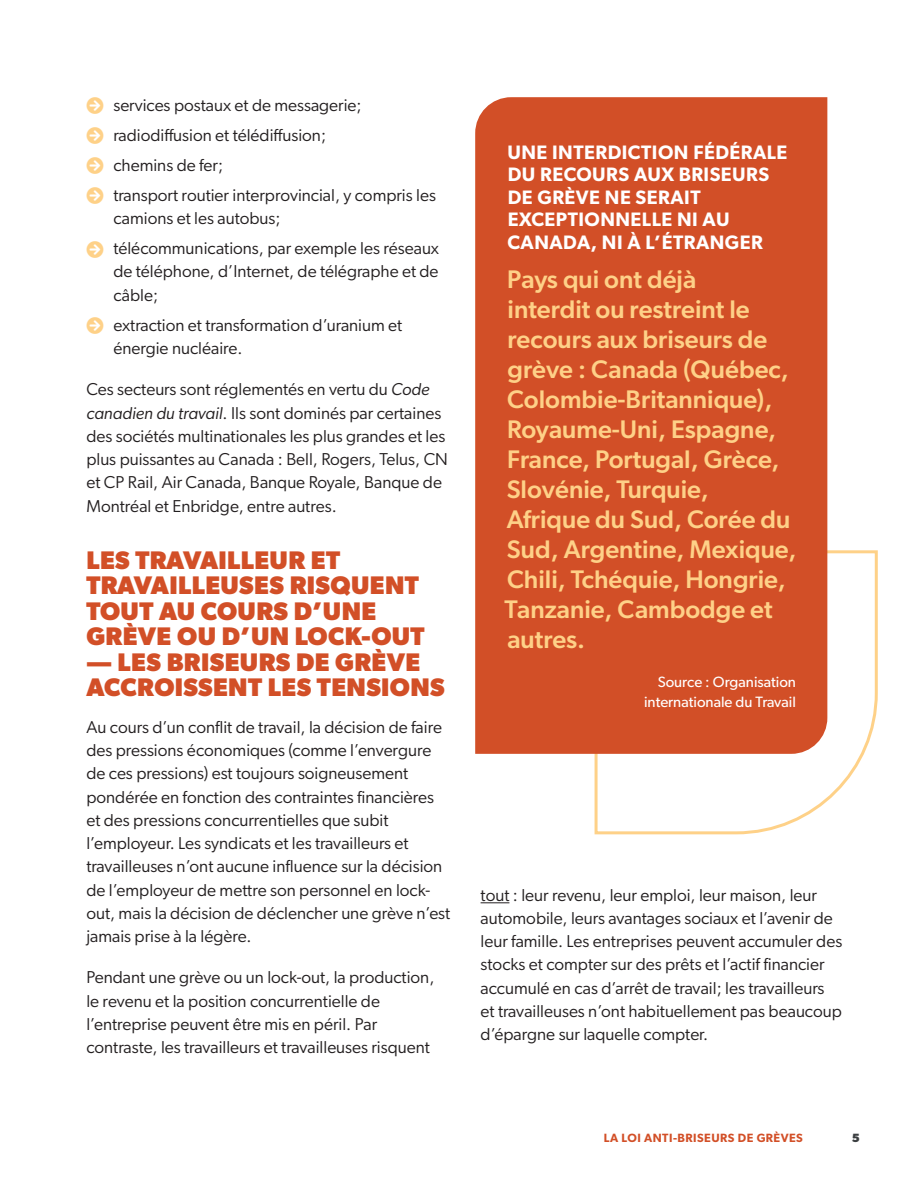
<style>
.page{position:relative;width:918px;height:1188px;background:#fff}
.page>*{position:absolute;margin:0;border:0;box-sizing:border-box;transform-origin:0 0}
.box_text{font:500 25.5px/30px "Gibson";color:#fed188}
.heading_1{font:700 25.5px/25.5px "Gibson";letter-spacing:.015em;color:#d24f27}
.box_heading{font:600 19.5px/22.5px "Gibson";letter-spacing:.025em;color:#fff}
.t1{font:17.25px/23.2px "Gibson";color:#231f20}
.t2{font:15px/19.5px "Gibson";color:#fff;text-align:right}
.t3{font:600 12px "Gibson";letter-spacing:.04em;color:#d24f27}
.t4{font:700 12px "Gibson";color:#3b3f41}
.s1{font-style:italic}
</style>
<div class="page">
<svg style="left:481px;top:902px;width:28px;height:1px"></svg>
<svg style="left:594px;top:549px;width:284px;height:286px"></svg>
<div style="left:475px;top:97px;width:352px;height:657px;background:#d24f27"></div>
<p class="t1" style="left:113px;top:93px;width:250px">services postaux et de messagerie;</p>
<p class="t1" style="left:113px;top:123px;width:214px">radiodiffusion et télédiffusion;</p>
<p class="t1" style="left:113px;top:153px;width:111px">chemins de fer;</p>
<p class="t1" style="left:113px;top:183px;width:324px">transport routier interprovincial, y compris les camions et les autobus;</p>
<p class="t1" style="left:113px;top:236px;width:327px;text-align:justify">télécommunications, par exemple les réseaux de téléphone, d’Internet, de télégraphe et de câble;</p>
<p class="t1" style="left:113px;top:313px;width:290px">extraction et transformation d’uranium et énergie nucléaire.</p>
<p class="t1" style="left:86px;top:377px;width:363px">Ces secteurs sont réglementés en vertu du <span class="s1">Code canadien du travail</span>. Ils sont dominés par certaines des sociétés multinationales les plus grandes et les plus puissantes au Canada : Bell, Rogers, Telus, CN et CP Rail, Air Canada, Banque Royale, Banque de Montréal et Enbridge, entre autres.</p>
<p class="heading_1" style="left:86px;top:546px;width:340px">LES TRAVAILLEUR ET<br>TRAVAILLEUSES RISQUENT<br>TOUT AU COURS D’UNE<br>GRÈVE OU D’UN LOCK-OUT</p>
<p class="heading_1" style="left:86px;top:648px;width:360px">— LES BRISEURS DE GRÈVE<br>ACCROISSENT LES TENSIONS</p>
<p class="t1" style="left:86px;top:715px;width:365px">Au cours d’un conflit de travail, la décision de faire des pressions économiques (comme l’envergure de ces pressions) est toujours soigneusement pondérée en fonction des contraintes financières et des pressions concurrentielles que subit l’employeur. Les syndicats et les travailleurs et travailleuses n’ont aucune influence sur la décision de l’employeur de mettre son personnel en lock&shy;out, mais la décision de déclencher une grève n’est jamais prise à la légère.</p>
<p class="t1" style="left:86px;top:965px;width:349px">Pendant une grève ou un lock-out, la production, le revenu et la position concurrentielle de l’entreprise peuvent être mis en péril. Par contraste, les travailleurs et travailleuses risquent</p>
<p class="box_heading" style="left:507px;top:140px;width:282px">UNE INTERDICTION FÉDÉRALE<br>DU RECOURS AUX BRISEURS<br>DE GRÈVE NE SERAIT<br>EXCEPTIONNELLE NI AU<br>CANADA, NI À L’ÉTRANGER</p>
<p class="box_text" style="left:504px;top:263px;width:294px">Pays qui ont déjà<br>interdit ou restreint le recours aux briseurs de grève : Canada (Québec,<br>Colombie-Britannique),<br>Royaume-Uni, Espagne,<br>France, Portugal, Grèce,<br>Slovénie, Turquie,<br>Afrique du Sud, Corée du<br>Sud, Argentine, Mexique,<br>Chili, Tchéquie, Hongrie,<br>Tanzanie, Cambodge et autres.</p>
<p class="t2" style="left:644px;top:672px;width:154px">Source : Organisation internationale du Travail</p>
<p class="t1" style="left:481px;top:883px;width:363px">tout : leur revenu, leur emploi, leur maison, leur automobile, leurs avantages sociaux et l’avenir de leur famille. Les entreprises peuvent accumuler des stocks et compter sur des prêts et l’actif financier accumulé en cas d’arrêt de travail; les travailleurs et travailleuses n’ont habituellement pas beaucoup d’épargne sur laquelle compter.</p>
<p class="t3" style="left:604px;top:1131px;width:201px">LA LOI ANTI-BRISEURS DE GRÈVES</p>
<p class="t4" style="left:852px;top:1131px;width:9px">5</p>
</div>
